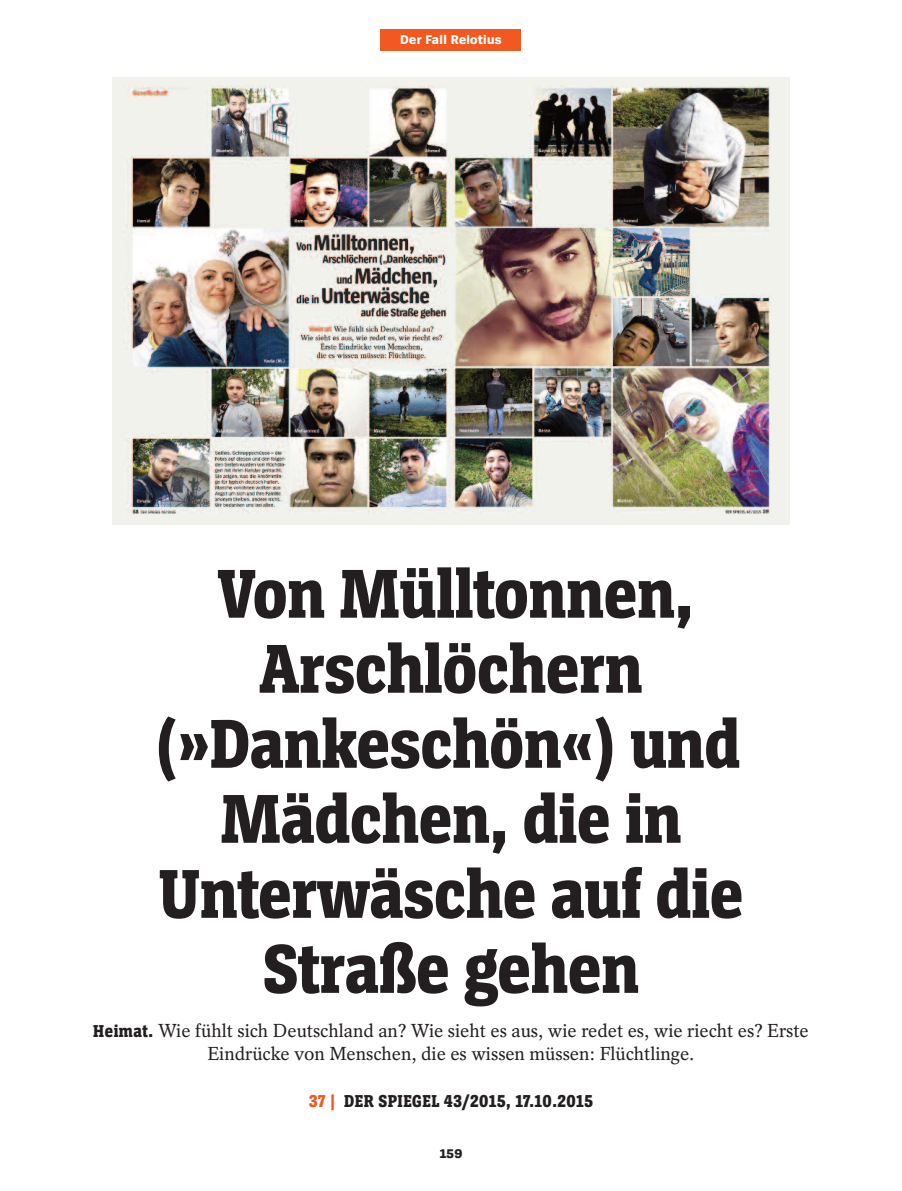
<style>
.page{position:relative;width:902px;height:1191px;background:#fff}
.page>*{position:absolute;margin:0;border:0;box-sizing:border-box;transform-origin:0 0}
.t1{font:800 72px/75px "Spiegel Slab 4 Cd";color:#231f20;text-align:center}
.t2{font:300 18.75px/23.2px "Spiegel Serif Text";color:#231f20;text-align:center}
.t3{font:800 18px "Spiegel Slab 4 Cd";letter-spacing:.03em;color:#231f20}
.t4{font:800 13.2px "Spiegel Sans 4";letter-spacing:.03em;color:#fff}
.t5{font:800 13.2px "Spiegel Sans 4";color:#231f20}
.s1{font-family:"Spiegel Slab 4 Cd";font-weight:800;font-size:18px}
.s2{color:#f15921}
</style>
<div class="page">
<div style="left:381px;top:30px;width:140px;height:21px;background:#f15921"></div>
<img style="left:113px;top:78px;width:676px;height:446px">
<p class="t4" style="left:400px;top:35px;width:103px">Der Fall Relotius</p>
<h1 class="t1" style="left:155px;top:561px;width:589px">Von Mülltonnen,<br>Arschlöchern (»Dankeschön«) und<br>Mädchen, die in<br>Unterwäsche auf die<br>Straße gehen</h1>
<p class="t2" style="left:93px;top:1020px;width:716px"><span class="s1">Heimat.</span> Wie fühlt sich Deutschland an? Wie sieht es aus, wie redet es, wie riecht es? Erste<br>Eindrücke von Menschen, die es wissen müssen: Flüchtlinge.</p>
<p class="t3" style="left:309px;top:1094px;width:285px"><span class="s2">37 |</span> DER SPIEGEL 43/2015, 17.10.2015</p>
<p class="t5" style="left:439px;top:1149px;width:24px">159</p>
</div>
